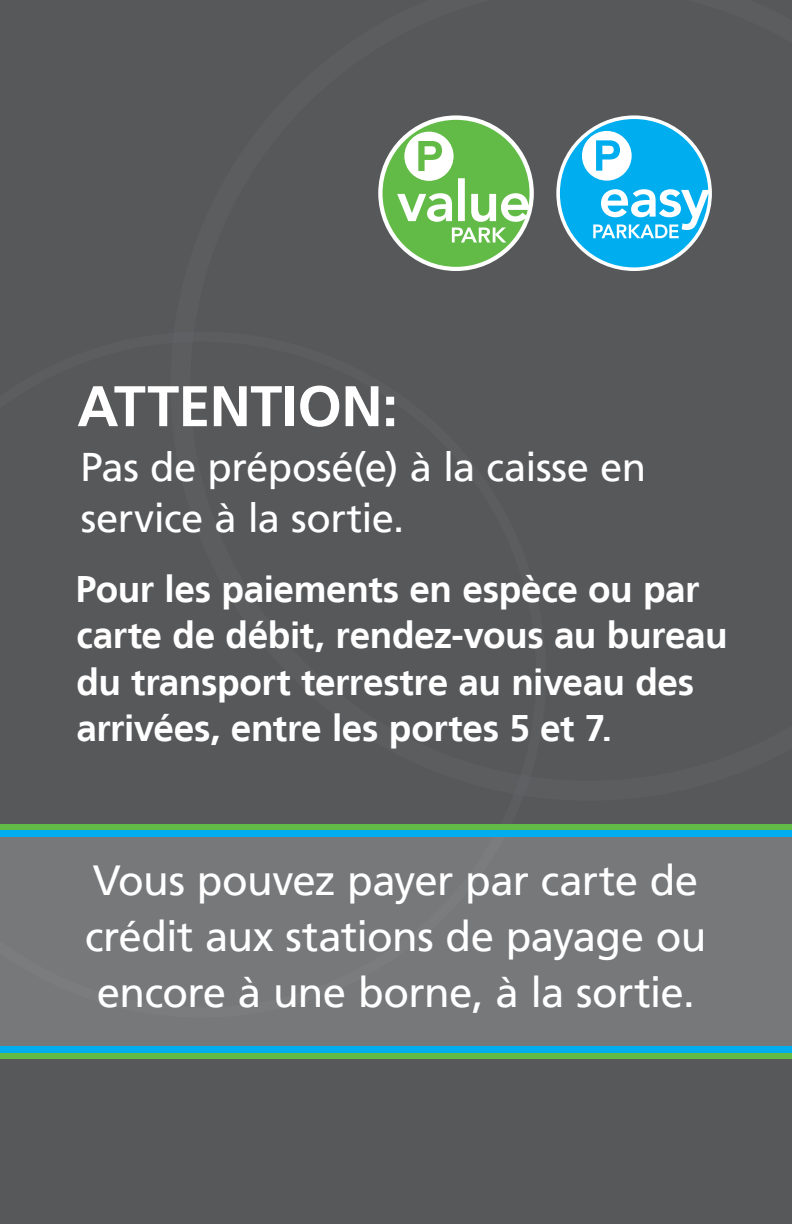
<style>
.page{position:relative;width:792px;height:1224px;background:#57585a}
.page>*{position:absolute;margin:0;border:0;box-sizing:border-box;transform-origin:0 0}
.t1{font:700 57.2px "Frutiger LT";letter-spacing:-.01em;color:#fff}
.t2{font:42px/56.2px "Frutiger LT";letter-spacing:-.015em;color:#fff}
.t3{font:40px/50.6px "Frutiger LT";letter-spacing:-.01em;color:#fff}
.t4{font:700 36.9px/46.5px "Frutiger LT";letter-spacing:-.01em;color:#fff}
</style>
<div class="page">
<svg style="left:378px;top:115px;width:156px;height:156px"></svg>
<svg style="left:560px;top:119px;width:148px;height:148px;background:#47b2db"></svg>
<svg style="left:383px;top:120px;width:147px;height:147px;background:#87bd77"></svg>
<div style="left:0;top:830px;width:792px;height:222px;background:#77787a"></div>
<div style="left:0;top:824px;width:792px;height:6px;background:#62bb47"></div>
<div style="left:0;top:830px;width:792px;height:7px;background:#00aeef"></div>
<div style="left:0;top:1052px;width:792px;height:6px;background:#62bb47"></div>
<div style="left:0;top:1046px;width:792px;height:6px;background:#00aeef"></div>
<h1 class="t1" style="left:77px;top:373px;width:322px">ATTENTION:</h1>
<p class="t3" style="left:80px;top:442px;width:567px">Pas de préposé(e) à la caisse en service à la sortie.</p>
<p class="t4" style="left:76px;top:566px;width:653px">Pour les paiements en espèce ou par carte de débit, rendez-vous au bureau du transport terrestre au niveau des arrivées, entre les portes 5 et 7.</p>
<p class="t2" style="left:85px;top:853px;width:623px">Vous pouvez payer par carte de crédit aux stations de payage ou encore à une borne, à la sortie.</p>
</div>
